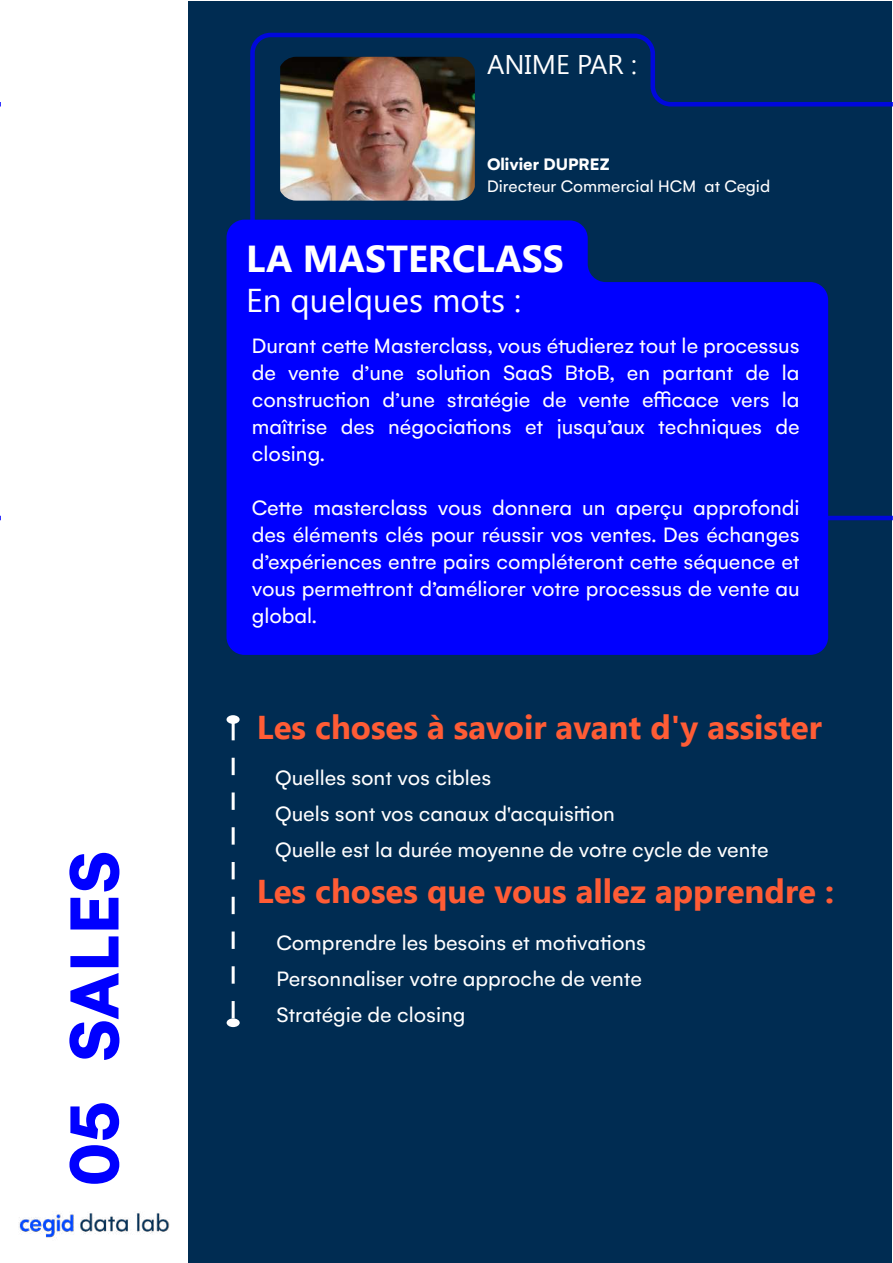
<style>
.page{position:relative;width:893px;height:1263px;background:#fff}
.page>*{position:absolute;margin:0;border:0;box-sizing:border-box;transform-origin:0 0}
.t1{font:700 75px "Gelion";color:#00f}
.t2{font:700 37.5px "Segoe UI";color:#fff}
.t3{font:700 33px "Segoe UI";color:#ff5c35}
.t4{font:33px "Segoe UI";color:#fff}
.t5{font:27px "Segoe UI";color:#fff}
.t6{font:22.5px/27px "Gelion";color:#fff}
.t7{font:18px "Gelion";color:#fff}
.t8{font:700 18px "Gelion";color:#fff}
</style>
<div class="page">
<div style="left:189px;top:1px;width:703px;height:1261px;background:#002c52"></div>
<svg style="left:232px;top:724px;width:3px;height:294px"></svg>
<div style="left:227px;top:715px;width:13px;height:9px;background:#fff;border-radius:50%"></div>
<div style="left:227px;top:1018px;width:13px;height:9px;background:#fff;border-radius:50%"></div>
<svg style="left:248px;top:32px;width:645px;height:490px"></svg>
<div style="left:226px;top:220px;width:602px;height:435px;background:#00f"></div>
<img style="left:280px;top:57px;width:195px;height:144px">
<img style="left:19px;top:1213px;width:151px;height:25px">
<h1 class="t1" style="left:46px;top:1062px;width:213px;rotate:-90deg">SALES</h1>
<h1 class="t1" style="left:46px;top:1186px;width:88px;rotate:-90deg">05</h1>
<p class="t5" style="left:487px;top:49px;width:151px">ANIME PAR :</p>
<p class="t8" style="left:487px;top:153px;width:124px">Olivier DUPREZ</p>
<p class="t7" style="left:487px;top:175px;width:285px">Directeur Commercial HCM at Cegid</p>
<h2 class="t2" style="left:246px;top:237px;width:319px">LA MASTERCLASS</h2>
<h3 class="t4" style="left:246px;top:281px;width:277px">En quelques mots :</h3>
<p class="t6" style="left:252px;top:331px;width:549px;text-align:justify">Durant cette Masterclass, vous étudierez tout le processus de vente d’une solution SaaS BtoB, en partant de la construction d’une stratégie de vente efficace vers la maîtrise des négociations et jusqu’aux techniques de closing.</p>
<p class="t6" style="left:252px;top:493px;width:549px;text-align:justify">Cette masterclass vous donnera un aperçu approfondi des éléments clés pour réussir vos ventes. Des échanges d’expériences entre pairs compléteront cette séquence et vous permettront d’améliorer votre processus de vente au global.</p>
<h3 class="t3" style="left:257px;top:709px;width:566px">Les choses à savoir avant d'y assister</h3>
<p class="t6" style="left:275px;top:760px;width:495px;line-height:36px">Quelles sont vos cibles<br>Quels sont vos canaux d'acquisition<br>Quelle est la durée moyenne de votre cycle de vente</p>
<h3 class="t3" style="left:257px;top:873px;width:579px">Les choses que vous allez apprendre :</h3>
<p class="t6" style="left:276px;top:924px;width:371px;line-height:36px">Comprendre les besoins et motivations<br>Personnaliser votre approche de vente<br>Stratégie de closing</p>
</div>
